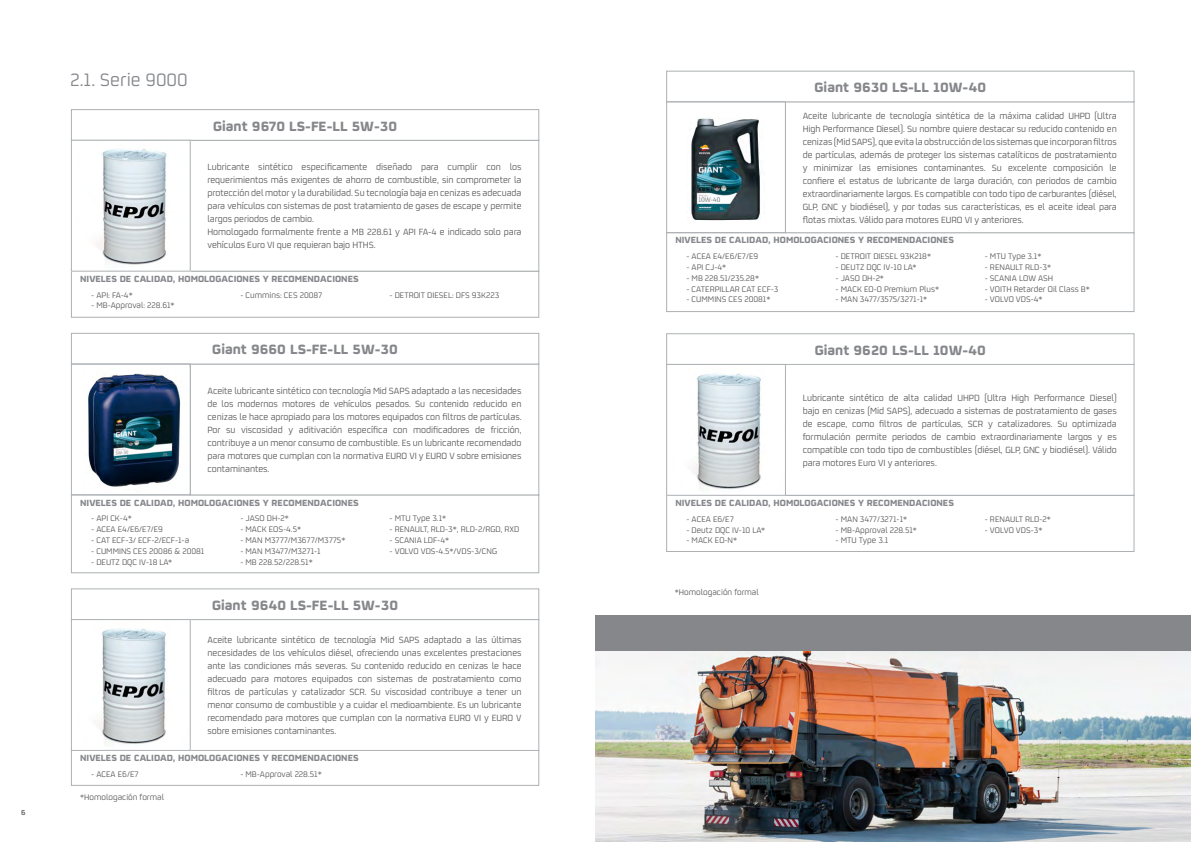
<style>
.page{position:relative;width:1191px;height:842px;background:#fff}
.page>*{position:absolute;margin:0;border:0;box-sizing:border-box;transform-origin:0 0}
.t1{font:20px "Repsol";color:#85878b}
.t2{font:700 15px "Repsol";color:#85878b}
.t3{font:10px/13px "Repsol";letter-spacing:-.005em;color:#58585a;text-align:justify}
.t4{font:700 10px "Repsol";color:#85878b}
.t5{font:9px "Repsol";color:#58585a}
.t6{font:600 8px "Repsol";color:#58585a}
</style>
<div class="page">
<img style="left:595px;top:651px;width:596px;height:191px">
<div style="left:595px;top:615px;width:596px;height:36px;background:#85878b"></div>
<div style="left:71px;top:495px;width:468px;height:78px;border:1px solid #adb1b3"></div>
<div style="left:190px;top:364px;width:349px;height:131px;border:1px solid #adb1b3"></div>
<div style="left:71px;top:333px;width:468px;height:31px;border:1px solid #adb1b3"></div>
<img style="left:88px;top:373px;width:93px;height:114px">
<div style="left:71px;top:364px;width:119px;height:131px;border:1px solid #adb1b3"></div>
<div style="left:71px;top:271px;width:468px;height:46px;border:1px solid #adb1b3"></div>
<div style="left:190px;top:140px;width:349px;height:131px;border:1px solid #adb1b3"></div>
<div style="left:71px;top:109px;width:468px;height:32px;border:1px solid #adb1b3"></div>
<img style="left:96px;top:149px;width:71px;height:116px">
<div style="left:71px;top:140px;width:119px;height:131px;border:1px solid #adb1b3"></div>
<div style="left:71px;top:750px;width:468px;height:36px;border:1px solid #adb1b3"></div>
<div style="left:190px;top:619px;width:349px;height:132px;border:1px solid #adb1b3"></div>
<div style="left:71px;top:589px;width:468px;height:31px;border:1px solid #adb1b3"></div>
<img style="left:98px;top:628px;width:68px;height:116px">
<div style="left:71px;top:619px;width:119px;height:132px;border:1px solid #adb1b3"></div>
<div style="left:666px;top:232px;width:468px;height:80px;border:1px solid #adb1b3"></div>
<div style="left:785px;top:102px;width:349px;height:131px;border:1px solid #adb1b3"></div>
<div style="left:666px;top:71px;width:468px;height:31px;border:1px solid #adb1b3"></div>
<img style="left:691px;top:118px;width:69px;height:103px">
<div style="left:666px;top:102px;width:119px;height:131px;border:1px solid #adb1b3"></div>
<div style="left:666px;top:495px;width:468px;height:57px;border:1px solid #adb1b3"></div>
<div style="left:785px;top:364px;width:349px;height:131px;border:1px solid #adb1b3"></div>
<div style="left:666px;top:333px;width:468px;height:32px;border:1px solid #adb1b3"></div>
<img style="left:693px;top:373px;width:68px;height:116px">
<div style="left:666px;top:364px;width:119px;height:131px;border:1px solid #adb1b3"></div>
<p class="t6" style="left:21px;top:807px;width:6px">6</p>
<h1 class="t1" style="left:70px;top:66px;width:119px">2.1. Serie 9000</h1>
<h2 class="t2" style="left:213px;top:113px;width:185px">Giant 9670 LS-FE-LL 5W-30</h2>
<p class="t3" style="left:207px;top:160px;width:315px;text-align:left">Lubricante sintético especificamente diseñado para cumplir con los requerimientos más exigentes de ahorro de combustible, sin comprometer la protección del motor y la durabilidad. Su tecnología baja en cenizas es adecuada para vehículos con sistemas de post tratamiento de gases de escape y permite largos periodos de cambio.<br>Homologado formalmente frente a MB 228.61 y API FA-4 e indicado solo para vehículos Euro VI que requieran bajo HTHS.</p>
<p class="t4" style="left:80px;top:270px;width:280px">NIVELES DE CALIDAD, HOMOLOGACIONES Y RECOMENDACIONES</p>
<p class="t5" style="left:91px;top:289px;width:43px">- API: FA-4*</p>
<p class="t5" style="left:91px;top:299px;width:85px">- MB-Approval: 228.61*</p>
<p class="t5" style="left:240px;top:289px;width:83px">- Cummins: CES 20087</p>
<p class="t5" style="left:389px;top:289px;width:111px">- DETROIT DIESEL: DFS 93K223</p>
<h2 class="t2" style="left:212px;top:337px;width:187px">Giant 9660 LS-FE-LL 5W-30</h2>
<p class="t3" style="left:207px;top:384px;width:315px">Aceite lubricante sintético con tecnología Mid SAPS adaptado a las necesidades de los modernos motores de vehículos pesados. Su contenido reducido en cenizas le hace apropiado para los motores equipados con filtros de partículas.<br>Por su viscosidad y aditivación específica con modificadores de fricción, contribuye a un menor consumo de combustible. Es un lubricante recomendado para motores que cumplan con la normativa EURO VI y EURO V sobre emisiones contaminantes.</p>
<p class="t4" style="left:80px;top:494px;width:280px">NIVELES DE CALIDAD, HOMOLOGACIONES Y RECOMENDACIONES</p>
<p class="t5" style="left:91px;top:512px;width:42px">- API CK-4*</p>
<p class="t5" style="left:91px;top:523px;width:73px">- ACEA E4/E6/E7/E9</p>
<p class="t5" style="left:91px;top:534px;width:99px">- CAT ECF-3/ ECF-2/ECF-1-a</p>
<p class="t5" style="left:91px;top:545px;width:115px">- CUMMINS CES 20086 &amp; 20081</p>
<p class="t5" style="left:91px;top:555px;width:82px">- DEUTZ DQC IV-18 LA*</p>
<p class="t5" style="left:240px;top:512px;width:50px">- JASO DH-2*</p>
<p class="t5" style="left:240px;top:523px;width:62px">- MACK EOS-4.5*</p>
<p class="t5" style="left:240px;top:534px;width:106px">- MAN M3777/M3677/M3775*</p>
<p class="t5" style="left:240px;top:545px;width:82px">- MAN M3477/M3271-1</p>
<p class="t5" style="left:240px;top:555px;width:74px">- MB 228.52/228.51*</p>
<p class="t5" style="left:389px;top:512px;width:58px">- MTU Type 3.1*</p>
<p class="t5" style="left:389px;top:523px;width:131px">- RENAULT, RLD-3*, RLD-2/RGD, RXD</p>
<p class="t5" style="left:389px;top:534px;width:61px">- SCANIA LDF-4*</p>
<p class="t5" style="left:389px;top:545px;width:109px">- VOLVO VDS-4.5*/VDS-3/CNG</p>
<h2 class="t2" style="left:212px;top:593px;width:187px">Giant 9640 LS-FE-LL 5W-30</h2>
<p class="t3" style="left:207px;top:633px;width:315px">Aceite lubricante sintético de tecnología Mid SAPS adaptado a las últimas necesidades de los vehículos diésel, ofreciendo unas excelentes prestaciones ante las condiciones más severas. Su contenido reducido en cenizas le hace adecuado para motores equipados con sistemas de postratamiento como filtros de partículas y catalizador SCR. Su viscosidad contribuye a tener un menor consumo de combustible y a cuidar el medioambiente. Es un lubricante recomendado para motores que cumplan con la normativa EURO VI y EURO V sobre emisiones contaminantes.</p>
<p class="t4" style="left:80px;top:750px;width:280px">NIVELES DE CALIDAD, HOMOLOGACIONES Y RECOMENDACIONES</p>
<p class="t5" style="left:91px;top:768px;width:49px">- ACEA E6/E7</p>
<p class="t5" style="left:240px;top:768px;width:83px">- MB-Approval 228.51*</p>
<p class="t5" style="left:80px;top:791px;width:85px">*Homologación formal</p>
<h2 class="t2" style="left:814px;top:75px;width:173px">Giant 9630 LS-LL 10W-40</h2>
<p class="t3" style="left:802px;top:109px;width:315px">Aceite lubricante de tecnología sintética de la máxima calidad UHPD (Ultra High Performance Diesel). Su nombre quiere destacar su reducido contenido en cenizas (Mid SAPS), que evita la obstrucción de los sistemas que incorporan filtros de partículas, además de proteger los sistemas catalíticos de postratamiento y minimizar las emisiones contaminantes. Su excelente composición le confiere el estatus de lubricante de larga duración, con periodos de cambio extraordinariamente largos. Es compatible con todo tipo de carburantes (diésel, GLP, GNC y biodiésel), y por todas sus características, es el aceite ideal para flotas mixtas. Válido para motores EURO VI y anteriores.</p>
<p class="t4" style="left:675px;top:232px;width:280px">NIVELES DE CALIDAD, HOMOLOGACIONES Y RECOMENDACIONES</p>
<p class="t5" style="left:686px;top:250px;width:73px">- ACEA E4/E6/E7/E9</p>
<p class="t5" style="left:686px;top:261px;width:41px">- API CJ-4*</p>
<p class="t5" style="left:686px;top:272px;width:74px">- MB 228.51/235.28*</p>
<p class="t5" style="left:686px;top:282px;width:94px">- CATERPILLAR CAT ECF-3</p>
<p class="t5" style="left:686px;top:293px;width:86px">- CUMMINS CES 20081*</p>
<p class="t5" style="left:835px;top:250px;width:97px">- DETROIT DIESEL 93K218*</p>
<p class="t5" style="left:835px;top:261px;width:82px">- DEUTZ DQC IV-10 LA*</p>
<p class="t5" style="left:835px;top:272px;width:50px">- JASO DH-2*</p>
<p class="t5" style="left:835px;top:282px;width:105px">- MACK EO-O Premium Plus*</p>
<p class="t5" style="left:835px;top:293px;width:93px">- MAN 3477/3575/3271-1*</p>
<p class="t5" style="left:984px;top:250px;width:58px">- MTU Type 3.1*</p>
<p class="t5" style="left:984px;top:261px;width:68px">- RENAULT RLD-3*</p>
<p class="t5" style="left:984px;top:272px;width:70px">- SCANIA LOW ASH</p>
<p class="t5" style="left:984px;top:282px;width:107px">- VOITH Retarder Oil Class B*</p>
<p class="t5" style="left:984px;top:293px;width:59px">- VOLVO VDS-4*</p>
<h2 class="t2" style="left:814px;top:337px;width:173px">Giant 9620 LS-LL 10W-40</h2>
<p class="t3" style="left:802px;top:391px;width:315px">Lubricante sintético de alta calidad UHPD (Ultra High Performance Diesel) bajo en cenizas (Mid SAPS), adecuado a sistemas de postratamiento de gases de escape, como filtros de partículas, SCR y catalizadores. Su optimizada formulación permite periodos de cambio extraordinariamente largos y es compatible con todo tipo de combustibles (diésel, GLP, GNC y biodiésel). Válido para motores Euro VI y anteriores.</p>
<p class="t4" style="left:675px;top:494px;width:280px">NIVELES DE CALIDAD, HOMOLOGACIONES Y RECOMENDACIONES</p>
<p class="t5" style="left:686px;top:513px;width:49px">- ACEA E6/E7</p>
<p class="t5" style="left:686px;top:523px;width:80px">- Deutz DQC IV-10 LA*</p>
<p class="t5" style="left:686px;top:534px;width:52px">- MACK EO-N*</p>
<p class="t5" style="left:675px;top:586px;width:85px">*Homologación formal</p>
<p class="t5" style="left:835px;top:513px;width:73px">- MAN 3477/3271-1*</p>
<p class="t5" style="left:835px;top:523px;width:83px">- MB-Approval 228.51*</p>
<p class="t5" style="left:835px;top:534px;width:54px">- MTU Type 3.1</p>
<p class="t5" style="left:984px;top:513px;width:68px">- RENAULT RLD-2*</p>
<p class="t5" style="left:984px;top:523px;width:59px">- VOLVO VDS-3*</p>
</div>
